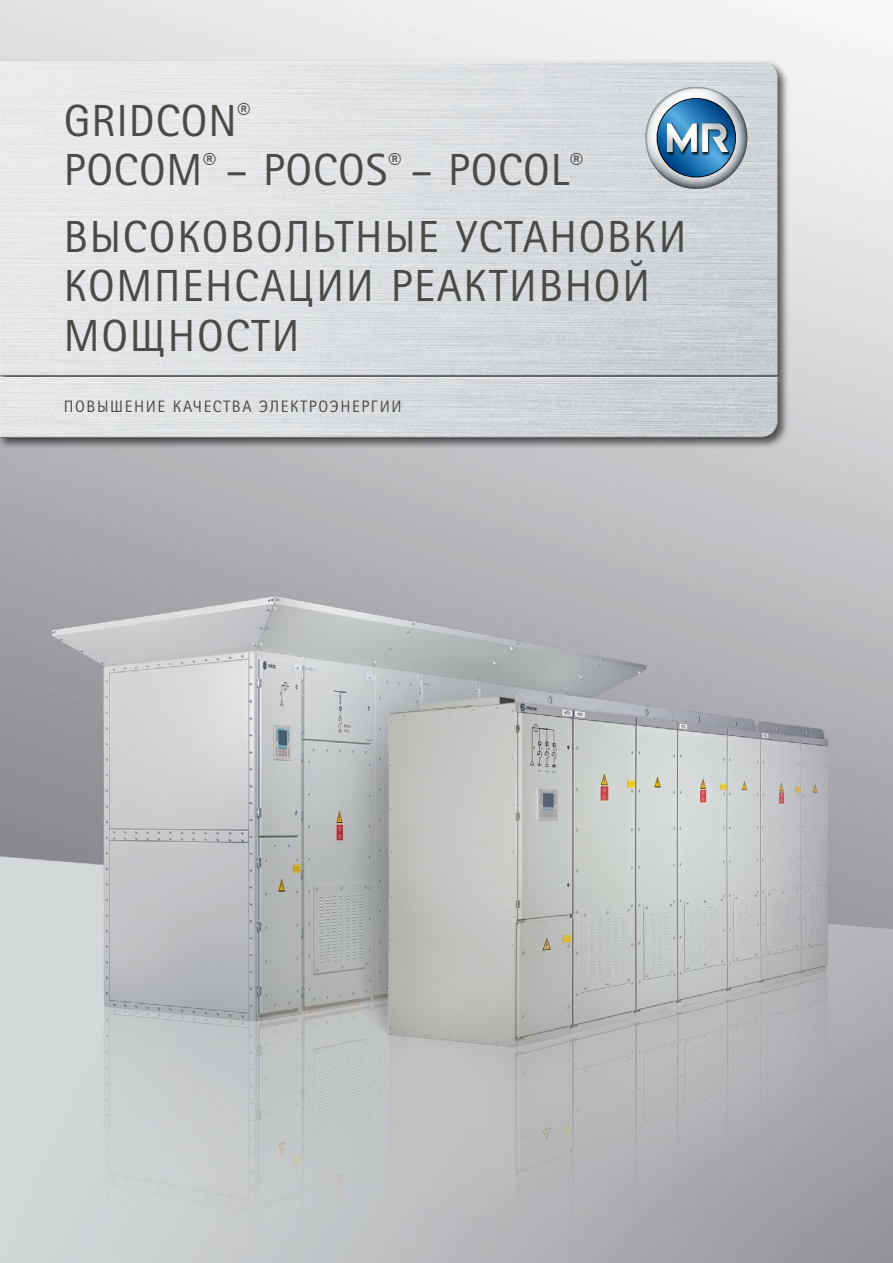
<style>
.page{position:relative;width:893px;height:1263px;background:#fff}
.page>*{position:absolute;margin:0;border:0;box-sizing:border-box;transform-origin:0 0}
.t1{font:45px/49.5px "Rotis Sans Serif Pro Cyr";letter-spacing:.04em;color:#4a4a49}
.t2{font:45px/49.5px "Rotis Sans Serif Pro Cyr";letter-spacing:.02em;color:#4a4a49}
.t3{font:16.5px "Rotis Sans Serif Pro Cyr";letter-spacing:.1em;color:#4a4a49}
</style>
<div class="page">
<img style="left:0;top:0;width:893px;height:1263px">
<div style="left:0;top:59px;width:779px;height:318px;background:#fff;opacity:.75"></div>
<div style="left:0;top:67px;width:781px;height:311px;background:#000;opacity:.75"></div>
<div style="left:0;top:374px;width:790px;height:76px;background:#000;opacity:.6"></div>
<div style="left:0;top:376px;width:781px;height:64px;background:#000;opacity:.75"></div>
<svg style="left:645px;top:87px;width:102px;height:102px;background:#88a6bc"></svg>
<p class="t2" style="left:64px;top:96px;width:521px">GRIDCON<sup>®<br></sup>POCOM<sup>®</sup> – POCOS<sup>®</sup> – POCOL<sup>®</sup></p>
<p class="t1" style="left:64px;top:212px;width:624px">ВЫСОКОВОЛЬТНЫЕ УСТАНОВКИ<br>КОМПЕНСАЦИИ РЕАКТИВНОЙ<br>МОЩНОСТИ</p>
<p class="t3" style="left:64px;top:397px;width:339px">ПОВЫШЕНИЕ КАЧЕСТВА ЭЛЕКТРОЭНЕРГИИ</p>
</div>
